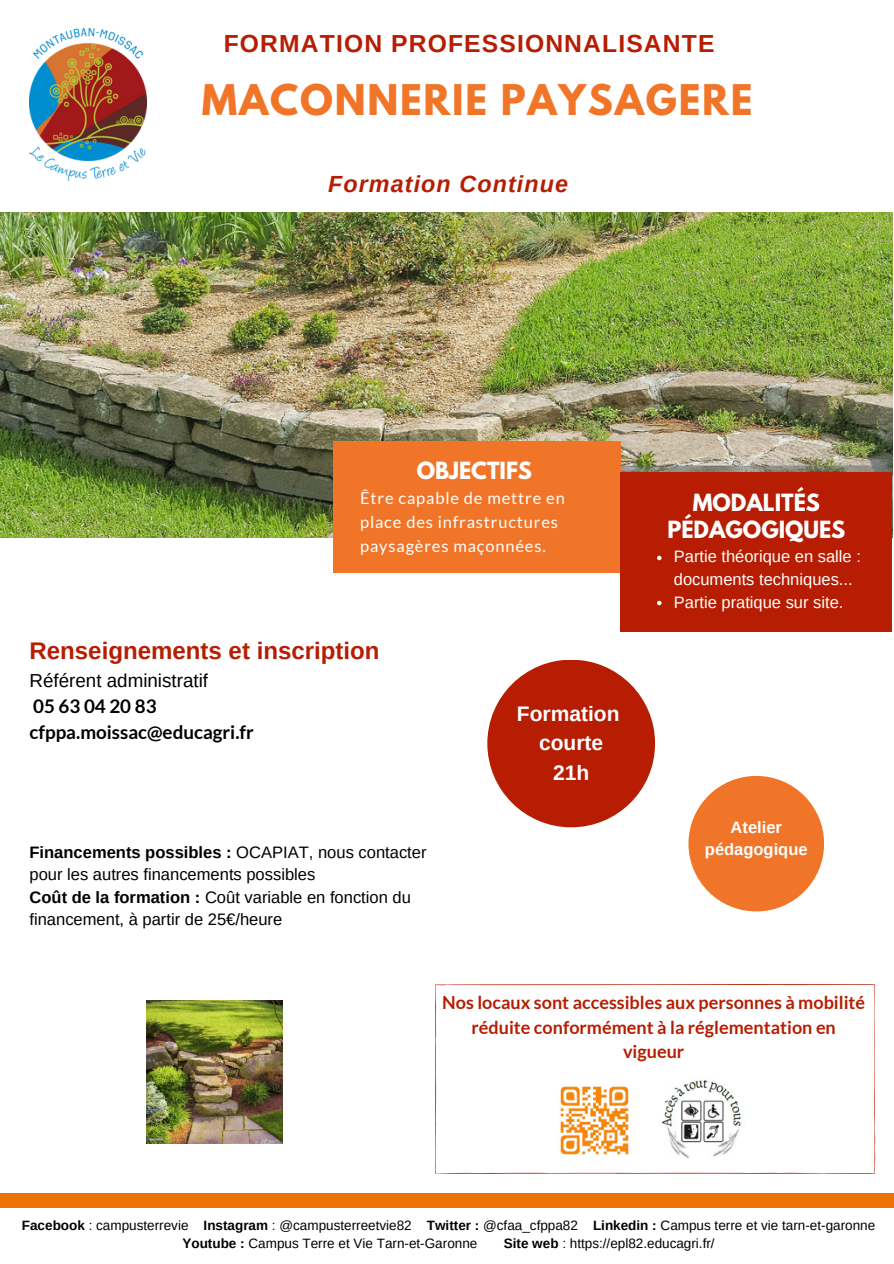
<style>
.page{position:relative;width:894px;height:1264px;background:#fff}
.page>*{position:absolute;margin:0;border:0;box-sizing:border-box;transform-origin:0 0}
.t1{font:700 37.5px "League Spartan";letter-spacing:.045em;color:#f17528}
.t2{font:700 24.6px "Arimo";letter-spacing:.045em;color:#b61d02}
.t3{font:700 24px "Arimo";color:#b61d02}
.t4{font:italic 700 23.4px "Arimo";letter-spacing:.045em;color:#b61d02}
.t5{font:700 21px/26.4px "League Spartan";color:#fff;text-align:center}
.t6{font:700 21px/29.2px "Arimo";color:#fff;text-align:center}
.t7{font:700 18.75px/25.8px "Lato";color:#000}
.t8{font:700 18px/24.8px "Lato";color:#b61d02;text-align:center}
.t9{font:16.5px/22.5px "Arimo";color:#000}
.t10{font:16.5px/22.5px "Arimo";color:#fff}
.t11{font:16.5px/23.7px "Lato";letter-spacing:.05em;color:#fff}
.t12{font:700 16.5px/22.5px "Arimo";color:#fff;text-align:center}
.t13{font:13.5px "Arimo";color:#000}
.s1{font-family:"Arimo";font-weight:400}
.s2{font-weight:700}
</style>
<div class="page">
<img style="left:0;top:212px;width:891px;height:325px">
<div style="left:333px;top:441px;width:287px;height:132px;background:#f17528"></div>
<div style="left:620px;top:472px;width:271px;height:160px;background:#b61d02"></div>
<svg style="left:657px;top:555px;width:4px;height:5px"></svg>
<svg style="left:657px;top:600px;width:4px;height:5px"></svg>
<img style="left:29px;top:29px;width:117px;height:152px">
<div style="left:688px;top:776px;width:135px;height:135px;background:#f17528;border-radius:50%"></div>
<div style="left:487px;top:659px;width:168px;height:168px;background:#b61d02;border-radius:50%"></div>
<div style="left:0;top:1193px;width:893px;height:14px;background:#ec7303"></div>
<svg style="left:435px;top:984px;width:439px;height:190px"></svg>
<img style="left:658px;top:1076px;width:87px;height:83px">
<img style="left:550px;top:1076px;width:88px;height:88px">
<img style="left:147px;top:1000px;width:135px;height:143px">
<p class="t2" style="left:224px;top:29px;width:492px">FORMATION PROFESSIONNALISANTE</p>
<p class="t1" style="left:202px;top:81px;width:552px">MACONNERIE PAYSAGERE</p>
<p class="t4" style="left:328px;top:171px;width:241px">Formation Continue</p>
<p class="t5" style="left:416px;top:460px;width:117px">OBJECTIFS</p>
<h3 class="t11" style="left:360px;top:486px;width:206px">Être capable de mettre en place des infrastructures paysagères maçonnées.</h3>
<h1 class="t5" style="left:667px;top:492px;width:179px">MODALITÉS<br>PÉDAGOGIQUES</h1>
<p class="t10" style="left:673px;top:545px;width:188px">Partie théorique en salle : documents techniques...</p>
<h4 class="t10" style="left:673px;top:590px;width:171px">Partie pratique sur site.</h4>
<p class="t3" style="left:29px;top:637px;width:351px">Renseignements et inscription</p>
<p class="t7" style="left:29px;top:666px;width:226px"><span class="s1">Référent administratif<br></span>05 63 04 20 83 cfppa.moissac@educagri.fr</p>
<p class="t9" style="left:29px;top:840px;width:398px"><span class="s2">Financements possibles :</span> OCAPIAT, nous contacter pour les autres financements possibles</p>
<p class="t9" style="left:29px;top:885px;width:383px"><span class="s2">Coût de la formation :</span> Coût variable en fonction du financement, à partir de 25€/heure</p>
<h5 class="t6" style="left:516px;top:699px;width:104px">Formation courte<br>21h</h5>
<h2 class="t12" style="left:704px;top:816px;width:104px">Atelier pédagogique</h2>
<h2 class="t8" style="left:442px;top:989px;width:424px">Nos locaux sont accessibles aux personnes à mobilité réduite conformément à la réglementation en vigueur</h2>
<p class="t13" style="left:22px;top:1218px;width:854px"><span class="s2">Facebook</span> : campusterrevie <span class="s2">Instagram</span> : @campusterreetvie82 <span class="s2">Twitter :</span> @cfaa_cfppa82 <span class="s2">Linkedin :</span> Campus terre et vie tarn-et-garonne</p>
<p class="t13" style="left:182px;top:1236px;width:296px"><span class="s2">Youtube :</span> Campus Terre et Vie Tarn-et-Garonne</p>
<p class="t13" style="left:503px;top:1236px;width:212px"><span class="s2">Site web</span> : https://epl82.educagri.fr/</p>
</div>
